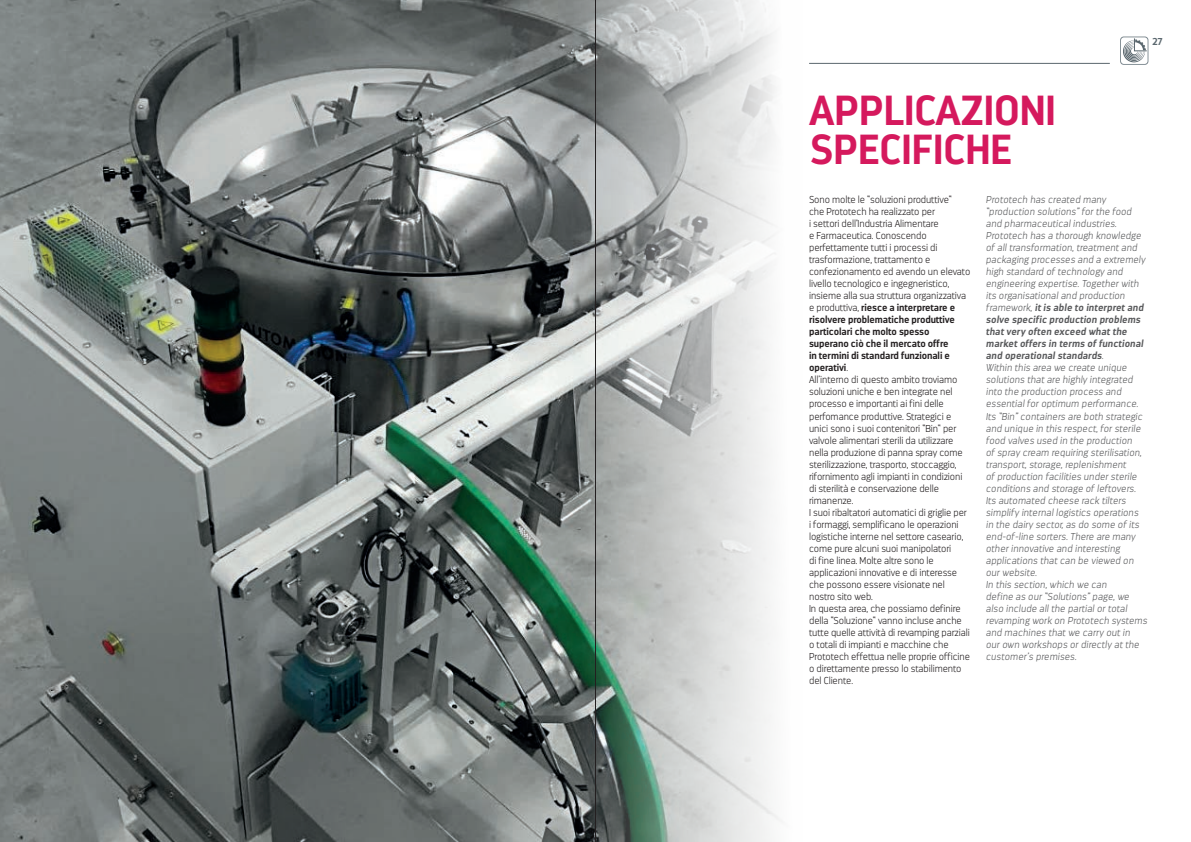
<style>
.page{position:relative;width:1191px;height:842px;background:#fff}
.page>*{position:absolute;margin:0;border:0;box-sizing:border-box;transform-origin:0 0}
.t1{font:700 41.9px/39.1px "Darwin";color:#d5195d}
.t2{font:200 10px/12px "Darwin";letter-spacing:-.01em;color:#231f20}
.t3{font:italic 200 10px/12px "Darwin";letter-spacing:.01em;color:#57585a}
.t4{font:700 10px "Darwin";color:#5a676e}
.s1{font-weight:700}
</style>
<div class="page">
<svg style="left:1120px;top:37px;width:28px;height:28px"></svg>
<img style="left:0;top:0;width:782px;height:842px">
<hr style="left:809px;top:63px;width:300px;height:1px;background:#5a676e">
<hr style="left:595px;top:0;width:1px;height:842px;background:#231f20">
<p class="t4" style="left:1152px;top:35px;width:12px">27</p>
<h1 class="t1" style="left:809px;top:91px;width:248px">APPLICAZIONI<br>SPECIFICHE</h1>
<p class="t3" style="left:986px;top:194px;width:163px">Prototech has created many “production solutions” for the food and pharmaceutical industries.<br>Prototech has a thorough knowledge of all transformation, treatment and packaging processes and a extremely high standard of technology and engineering expertise. Together with its organisational and production framework, <span class="s1">it is able to interpret and solve specific production problems that very often exceed what the market offers in terms of functional and operational standards</span>.<br>Within this area we create unique solutions that are highly integrated into the production process and essential for optimum performance.<br>Its “Bin” containers are both strategic and unique in this respect, for sterile food valves used in the production<br>of spray cream requiring sterilisation, transport, storage, replenishment<br>of production facilities under sterile conditions and storage of leftovers.<br>Its automated cheese rack tilters simplify internal logistics operations in the dairy sector, as do some of its end-of-line sorters. There are many other innovative and interesting applications that can be viewed on our website.<br>In this section, which we can<br>define as our “Solutions” page, we also include all the partial or total revamping work on Prototech systems and machines that we carry out in<br>our own workshops or directly at the customer’s premises.</p>
<p class="t2" style="left:809px;top:194px;width:163px">Sono molte le “soluzioni produttive“<br>che Prototech ha realizzato per<br>i settori dell’Industria Alimentare<br>e Farmaceutica. Conoscendo perfettamente tutti i processi di trasformazione, trattamento e confezionamento ed avendo un elevato livello tecnologico e ingegneristico, insieme alla sua struttura organizzativa e produttiva, <span class="s1">riesce a interpretare e risolvere problematiche produttive particolari che molto spesso superano ciò che il mercato offre<br>in termini di standard funzionali e operativi</span>.<br>All’interno di questo ambito troviamo soluzioni uniche e ben integrate nel processo e importanti ai fini delle perfomance produttive. Strategici e unici sono i suoi contenitori “Bin“ per valvole alimentari sterili da utilizzare nella produzione di panna spray come sterilizzazione, trasporto, stoccaggio, rifornimento agli impianti in condizioni di sterilità e conservazione delle rimanenze.<br>I suoi ribaltatori automatici di griglie per i formaggi, semplificano le operazioni logistiche interne nel settore caseario, come pure alcuni suoi manipolatori<br>di fine linea. Molte altre sono le applicazioni innovative e di interesse che possono essere visionate nel nostro sito web.<br>In questa area, che possiamo definire della “Soluzione“ vanno incluse anche tutte quelle attività di revamping parziali o totali di impianti e macchine che Prototech effettua nelle proprie officine o direttamente presso lo stabilimento del Cliente.</p>
</div>
